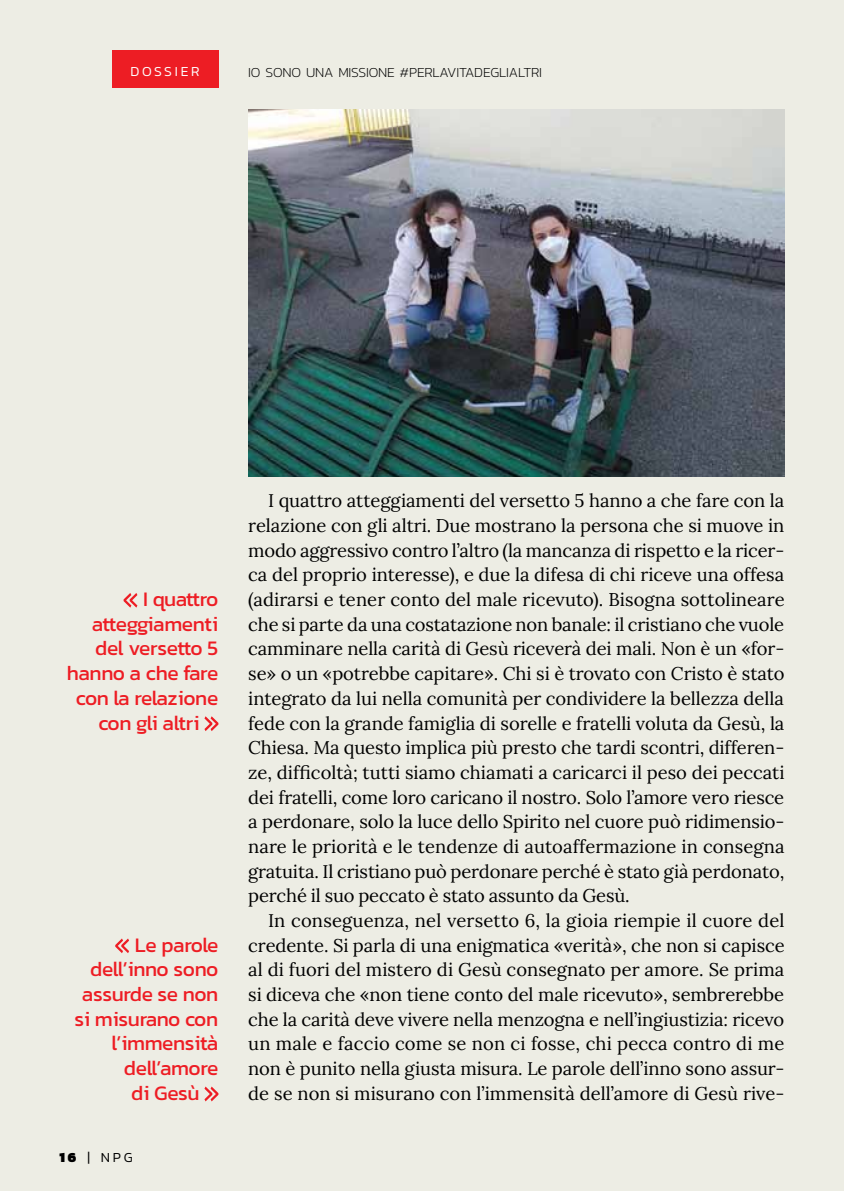
<style>
.page{position:relative;width:844px;height:1191px;background:#fff}
.page>*{position:absolute;margin:0;border:0;box-sizing:border-box;transform-origin:0 0}
.t1{font:21px "Kanit";letter-spacing:-.02em;color:#ed1d24}
.t2{font:18.38px/24.7px "Lora";letter-spacing:-.005em;color:#000;text-align:justify}
.t3{font:200 14px "Kanit";letter-spacing:-.01em;color:#000}
.t4{font:300 14px "Kanit";letter-spacing:.2em;color:#fff}
.t5{font:300 14px "Kanit";color:#000}
.s1{font-weight:900}
</style>
<div class="page">
<div style="left:0;top:0;width:843px;height:1191px;background:#edede4"></div>
<hr style="left:843px;top:0;width:1px;height:1191px;background:#e9e8dd">
<img style="left:248px;top:109px;width:536px;height:367px">
<div style="left:112px;top:50px;width:106px;height:38px;background:#ed1d24"></div>
<svg style="left:123px;top:593px;width:14px;height:14px"></svg>
<svg style="left:204px;top:716px;width:14px;height:15px"></svg>
<svg style="left:115px;top:938px;width:14px;height:15px"></svg>
<svg style="left:204px;top:1086px;width:14px;height:15px"></svg>
<p class="t4" style="left:130px;top:61px;width:71px">DOSSI ER</p>
<p class="t3" style="left:248px;top:63px;width:293px">IO SONO UNA MISSIONE #PERLAVITADEGLIALTRI</p>
<p class="t1" style="left:143px;top:584px;width:77px">I quattro</p>
<p class="t1" style="left:92px;top:608px;width:128px">atteggiamenti</p>
<p class="t1" style="left:95px;top:633px;width:124px">del versetto 5</p>
<p class="t1" style="left:67px;top:658px;width:153px">hanno a che fare</p>
<p class="t1" style="left:76px;top:682px;width:144px">con la relazione</p>
<p class="t1" style="left:98px;top:707px;width:103px">con gli altri</p>
<p class="t1" style="left:135px;top:929px;width:85px">Le parole</p>
<p class="t1" style="left:90px;top:954px;width:129px">dell’inno sono</p>
<p class="t1" style="left:82px;top:978px;width:138px">assurde se non</p>
<p class="t1" style="left:74px;top:1003px;width:145px">si misurano con</p>
<p class="t1" style="left:111px;top:1028px;width:108px">l’immensità</p>
<p class="t1" style="left:124px;top:1052px;width:96px">dell’amore</p>
<p class="t1" style="left:131px;top:1077px;width:70px">di Gesù</p>
<p class="t5" style="left:60px;top:1147px;width:75px"><span class="s1">16</span> | NPG</p>
<p class="t2" style="left:248px;top:487px;width:538px;text-indent:20px">I quattro atteggiamenti del versetto 5 hanno a che fare con la relazione con gli altri. Due mostrano la persona che si muove in modo aggressivo contro l’altro (la mancanza di rispetto e la ricer&shy;ca del proprio interesse), e due la difesa di chi riceve una offesa (adirarsi e tener conto del male ricevuto). Bisogna sottolineare che si parte da una costatazione non banale: il cristiano che vuole camminare nella carità di Gesù riceverà dei mali. Non è un «for&shy;se» o un «potrebbe capitare». Chi si è trovato con Cristo è stato integrato da lui nella comunità per condividere la bellezza della fede con la grande famiglia di sorelle e fratelli voluta da Gesù, la Chiesa. Ma questo implica più presto che tardi scontri, differen&shy;ze, difficoltà; tutti siamo chiamati a caricarci il peso dei peccati dei fratelli, come loro caricano il nostro. Solo l’amore vero riesce a perdonare, solo la luce dello Spirito nel cuore può ridimensio&shy;nare le priorità e le tendenze di autoaffermazione in consegna gratuita. Il cristiano può perdonare perché è stato già perdonato, perché il suo peccato è stato assunto da Gesù.</p>
<p class="t2" style="left:248px;top:907px;width:538px;text-indent:20px">In conseguenza, nel versetto 6, la gioia riempie il cuore del credente. Si parla di una enigmatica «verità», che non si capisce al di fuori del mistero di Gesù consegnato per amore. Se prima si diceva che «non tiene conto del male ricevuto», sembrerebbe che la carità deve vivere nella menzogna e nell’ingiustizia: ricevo un male e faccio come se non ci fosse, chi pecca contro di me non è punito nella giusta misura. Le parole dell’inno sono assur&shy;de se non si misurano con l’immensità dell’amore di Gesù rive-</p>
</div>
